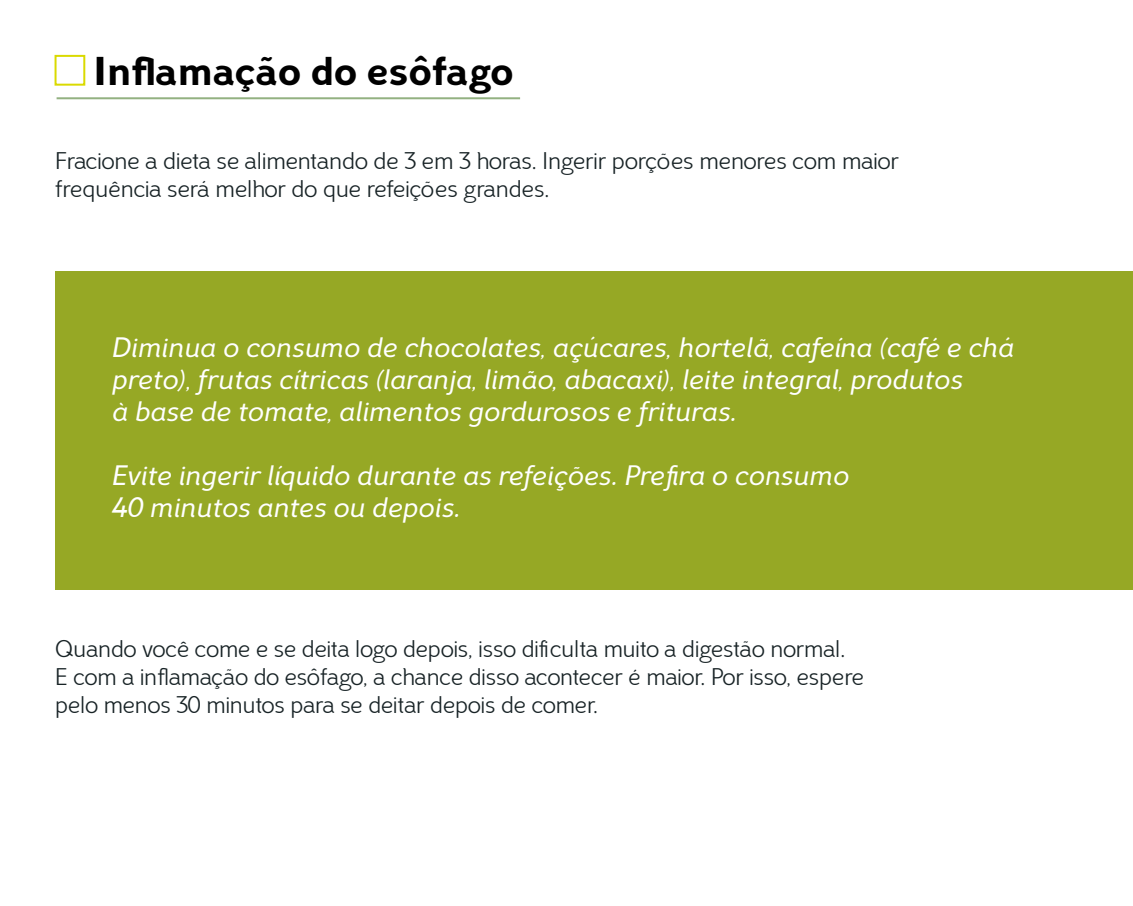
<style>
.page{position:relative;width:1133px;height:906px;background:#fff}
.page>*{position:absolute;margin:0;border:0;box-sizing:border-box;transform-origin:0 0}
.t1{font:40px "Carmen Forte";color:#000}
.t2{font:28px/32px "Carmen Regular Italica";color:#fff}
.t3{font:24px/28px "Carmen Leve";color:#182326}
</style>
<div class="page">
<div style="left:55px;top:271px;width:1078px;height:319px;background:#96a825"></div>
<hr style="left:57px;top:97px;width:463px;height:2px;background:#93b181">
<div style="left:55px;top:55px;width:30px;height:31px;border:2px solid #dada00"></div>
<h1 class="t1" style="left:94px;top:46px;width:422px">Inflamação do esôfago</h1>
<p class="t3" style="left:55px;top:147px;width:845px">Fracione a dieta se alimentando de 3 em 3 horas. Ingerir porções menores com maior frequência será melhor do que refeições grandes.</p>
<p class="t2" style="left:112px;top:332px;width:904px">Diminua o consumo de chocolates, açúcares, hortelã, cafeína (café e chá preto), frutas cítricas (laranja, limão, abacaxi), leite integral, produtos<br>à base de tomate, alimentos gordurosos e frituras.</p>
<p class="t2" style="left:112px;top:460px;width:739px">Evite ingerir líquido durante as refeições. Prefira o consumo<br>40 minutos antes ou depois.</p>
<p class="t3" style="left:55px;top:635px;width:810px">Quando você come e se deita logo depois, isso dificulta muito a digestão normal.<br>E com a inflamação do esôfago, a chance disso acontecer é maior. Por isso, espere pelo menos 30 minutos para se deitar depois de comer.</p>
</div>
